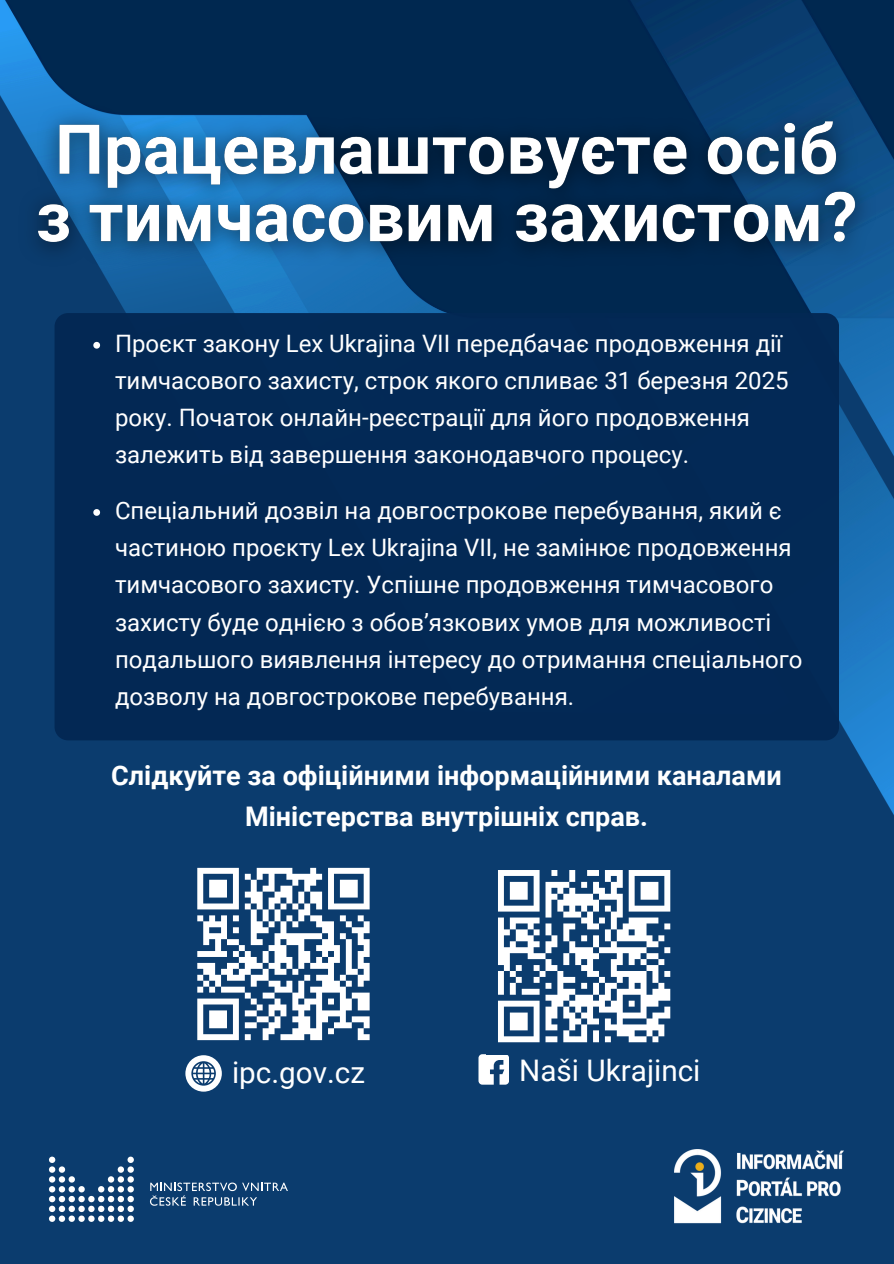
<style>
.page{position:relative;width:894px;height:1264px;background:#fff}
.page>*{position:absolute;margin:0;border:0;box-sizing:border-box;transform-origin:0 0}
.t1{font:29.7px "Roboto";color:#fff}
.t2{font:700 27px/41.7px "Roboto";color:#fff;text-align:center}
.t3{font:24px/37.2px "Roboto";color:#fff}
</style>
<div class="page">
<div style="left:0;top:0;width:893px;height:1263px;background:#0b3c6e"></div>
<img style="left:0;top:0;width:893px;height:814px">
<svg style="left:197px;top:867px;width:173px;height:174px"></svg>
<svg style="left:150px;top:1182px;width:138px;height:23px"></svg>
<svg style="left:49px;top:1156px;width:85px;height:65px"></svg>
<img style="left:674px;top:1149px;width:170px;height:75px">
<img style="left:9px;top:93px;width:877px;height:183px">
<div style="left:54px;top:313px;width:784px;height:427px;background:#032955"></div>
<svg style="left:93px;top:509px;width:7px;height:7px"></svg>
<svg style="left:93px;top:342px;width:7px;height:6px"></svg>
<svg style="left:185px;top:1055px;width:36px;height:36px"></svg>
<svg style="left:478px;top:1054px;width:30px;height:30px"></svg>
<svg style="left:498px;top:870px;width:173px;height:173px"></svg>
<p class="t3" style="left:115px;top:325px;width:675px">Проєкт закону Lex Ukrajina VII передбачає продовження дії тимчасового захисту, строк якого спливає 31 березня 2025 року. Початок онлайн-реєстрації для його продовження залежить від завершення законодавчого процесу.</p>
<p class="t3" style="left:115px;top:492px;width:689px">Спеціальний дозвіл на довгострокове перебування, який є частиною проєкту Lex Ukrajina VII, не замінює продовження тимчасового захисту. Успішне продовження тимчасового захисту буде однією з обов’язкових умов для можливості подальшого виявлення інтересу до отримання спеціального дозволу на довгострокове перебування.</p>
<p class="t2" style="left:111px;top:754px;width:672px">Слідкуйте за офіційними інформаційними каналами<br>Міністерства внутрішніх справ.</p>
<h2 class="t1" style="left:232px;top:1055px;width:134px">ipc.gov.cz</h2>
<p class="t1" style="left:519px;top:1053px;width:183px">Naši Ukrajinci</p>
</div>
